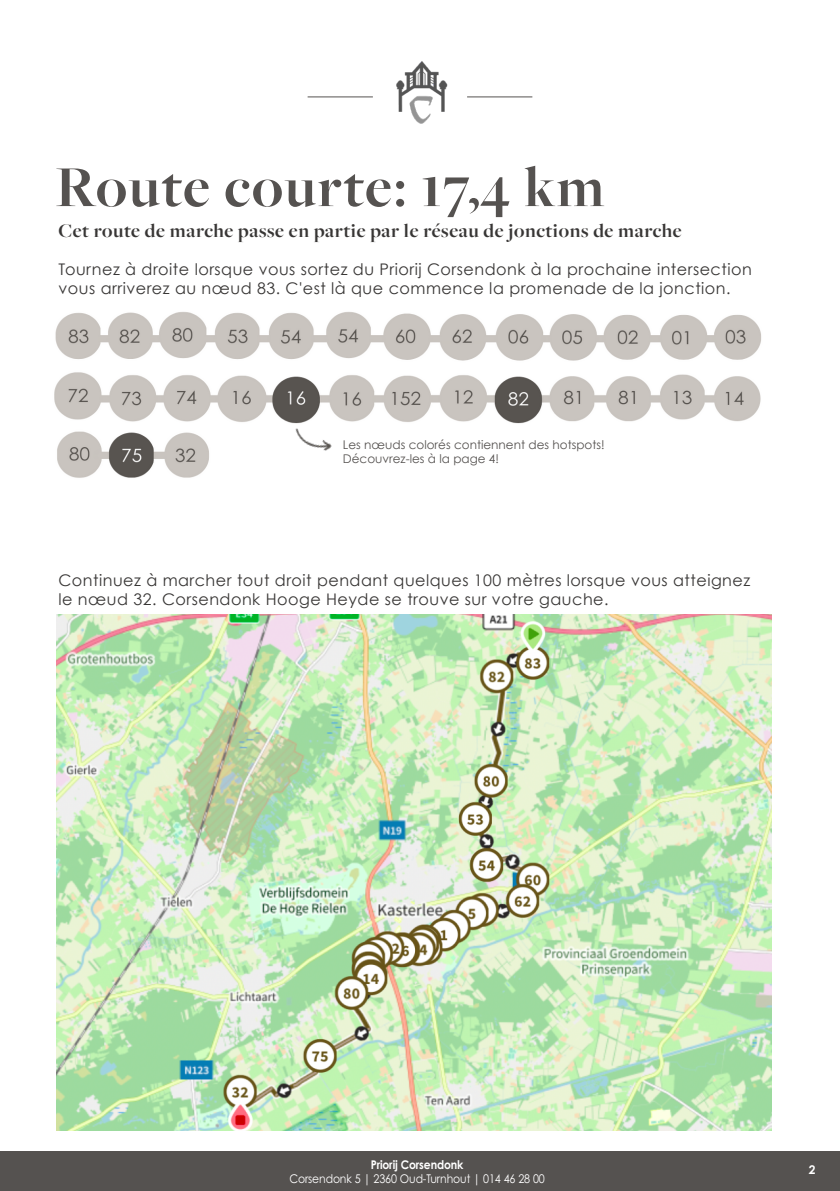
<style>
.page{position:relative;width:840px;height:1191px;background:#fff}
.page>*{position:absolute;margin:0;border:0;box-sizing:border-box;transform-origin:0 0}
.t1{font:700 60px "Freight Big Pro";letter-spacing:.03em;color:#555250}
.t2{font:700 20px "Freight Big Pro";letter-spacing:.03em;color:#383635}
.t3{font:16px/19.2px "Century Gothic";letter-spacing:.03em;color:#383635}
.t4{font:12px/14px "Century Gothic";color:#555250}
.t5{font:12px "Century Gothic Pro";letter-spacing:-.01em;color:#fff;scale:.9 1}
.t6{font:700 12px "Century Gothic Pro";letter-spacing:-.01em;color:#fff;scale:.9 1}
.t7{font:700 12px "Century Gothic Pro";letter-spacing:-.01em;color:#fff}
</style>
<div class="page">
<div style="left:0;top:1151px;width:839px;height:40px;background:#555250"></div>
<img style="left:57px;top:614px;width:713px;height:516px">
<img style="left:396px;top:61px;width:52px;height:63px">
<hr style="left:307px;top:96px;width:65px;height:1px;background:#555250">
<hr style="left:467px;top:96px;width:65px;height:1px;background:#555250">
<img style="left:54px;top:312px;width:707px;height:166px">
<img style="left:289px;top:423px;width:48px;height:34px">
<h1 class="t1" style="left:56px;top:147px;width:550px">Route courte: 17,4 km</h1>
<p class="t2" style="left:59px;top:218px;width:624px">Cet route de marche passe en partie par le réseau de jonctions de marche</p>
<p class="t3" style="left:59px;top:259px;width:694px">Tournez à droite lorsque vous sortez du Priorij Corsendonk à la prochaine intersection vous arriverez au nœud 83. C'est là que commence la promenade de la jonction.</p>
<p class="t4" style="left:342px;top:437px;width:263px">Les nœuds colorés contiennent des hotspots!<br>Découvrez-les à la page 4!</p>
<p class="t3" style="left:58px;top:570px;width:693px">Continuez à marcher tout droit pendant quelques 100 mètres lorsque vous atteignez le nœud 32. Corsendonk Hooge Heyde se trouve sur votre gauche.</p>
<p class="t6" style="left:370px;top:1156px;width:105px">Priorij Corsendonk</p>
<p class="t5" style="left:289px;top:1171px;width:285px">Corsendonk 5 | 2360 Oud-Turnhout | 014 46 28 00</p>
<p class="t7" style="left:808px;top:1162px;width:8px">2</p>
</div>
